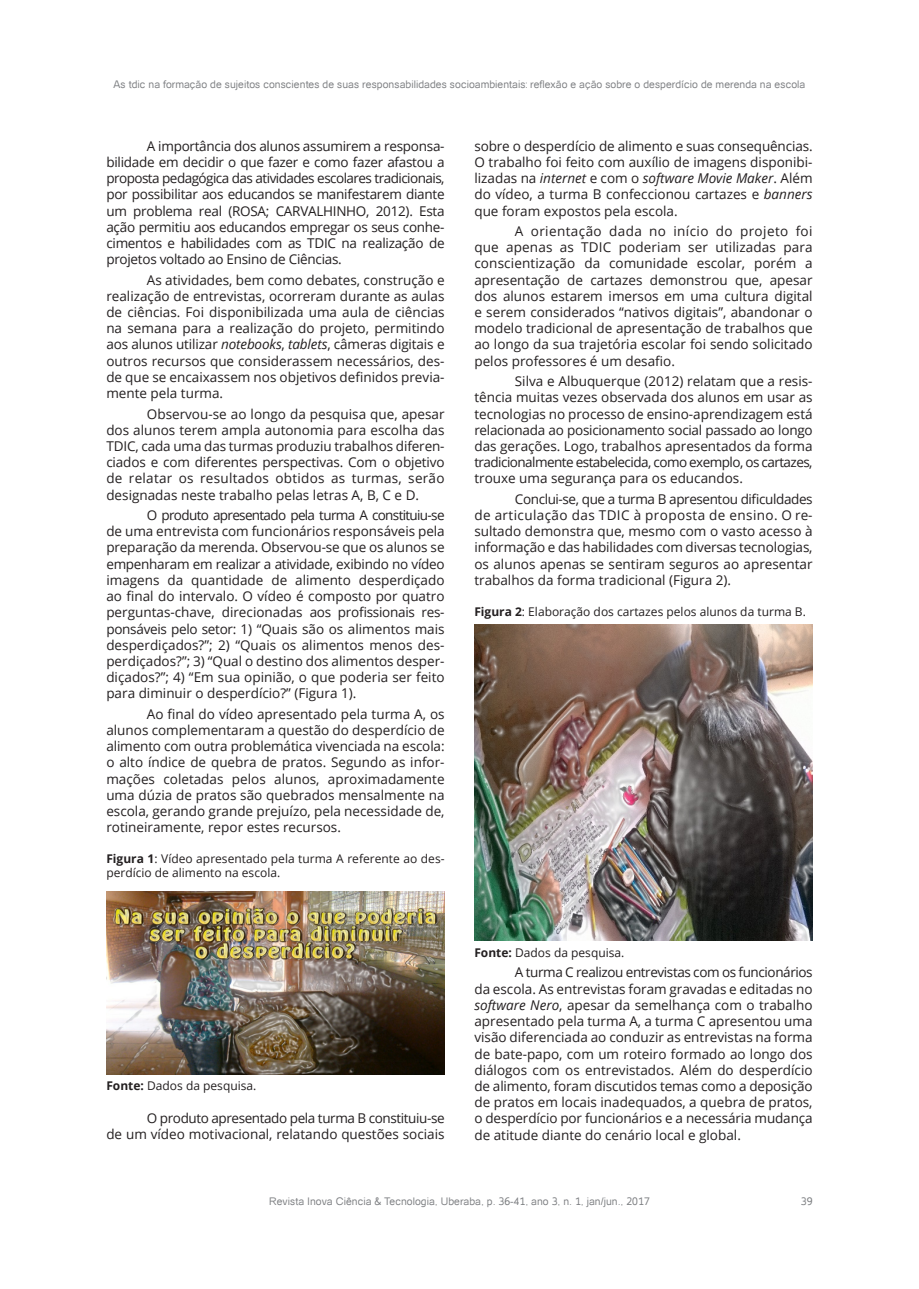
<style>
.page{position:relative;width:919px;height:1289px;background:#fff}
.page>*{position:absolute;margin:0;border:0;box-sizing:border-box;transform-origin:0 0}
.Corpo_do_texto{font:13.5px/16.2px "Open Sans";color:#231f20;text-align:justify}
.Legendas{font:12px/14.4px "Open Sans";color:#231f20}
.t1{font:10.5px "Catriel";color:#7c7e81}
.s1{font-style:italic}
.s2{font-weight:700}
</style>
<div class="page">
<img style="left:106px;top:891px;width:338px;height:183px">
<img style="left:474px;top:624px;width:338px;height:316px">
<p class="t1" style="left:114px;top:79px;width:693px">As tdic na formação de sujeitos conscientes de suas responsabilidades socioambientais: reflexão e ação sobre o desperdício de merenda na escola</p>
<p class="Corpo_do_texto" style="left:106px;top:137px;width:340px;text-indent:40px">A importância dos alunos assumirem a responsa&shy;bilidade em decidir o que fazer e como fazer afastou a proposta pedagógica das atividades escolares tradicionais, por possibilitar aos educandos se manifestarem diante um problema real (ROSA; CARVALHINHO, 2012). Esta ação permitiu aos educandos empregar os seus conhe&shy;cimentos e habilidades com as TDIC na realização de projetos voltado ao Ensino de Ciências.</p>
<p class="Corpo_do_texto" style="left:106px;top:271px;width:340px;text-indent:40px">As atividades, bem como debates, construção e realização de entrevistas, ocorreram durante as aulas de ciências. Foi disponibilizada uma aula de ciências na semana para a realização do projeto, permitindo aos alunos utilizar <span class="s1">notebooks</span>, <span class="s1">tablets</span>, câmeras digitais e outros recursos que considerassem necessários, des&shy;de que se encaixassem nos objetivos definidos previa&shy;mente pela turma.</p>
<p class="Corpo_do_texto" style="left:106px;top:405px;width:340px;text-indent:40px">Observou-se ao longo da pesquisa que, apesar dos alunos terem ampla autonomia para escolha das TDIC, cada uma das turmas produziu trabalhos diferen&shy;ciados e com diferentes perspectivas. Com o objetivo de relatar os resultados obtidos as turmas, serão designadas neste trabalho pelas letras A, B, C e D.</p>
<p class="Corpo_do_texto" style="left:106px;top:506px;width:340px;text-indent:40px">O produto apresentado pela turma A constituiu-se de uma entrevista com funcionários responsáveis pela preparação da merenda. Observou-se que os alunos se empenharam em realizar a atividade, exibindo no vídeo imagens da quantidade de alimento desperdiçado ao final do intervalo. O vídeo é composto por quatro perguntas-chave, direcionadas aos profissionais res&shy;ponsáveis pelo setor: 1) “Quais são os alimentos mais desperdiçados?”; 2) “Quais os alimentos menos des&shy;perdiçados?”; 3) “Qual o destino dos alimentos desper&shy;diçados?”; 4) “Em sua opinião, o que poderia ser feito para diminuir o desperdício?” (Figura 1).</p>
<p class="Corpo_do_texto" style="left:106px;top:705px;width:340px;text-indent:40px">Ao final do vídeo apresentado pela turma A, os alunos complementaram a questão do desperdício de alimento com outra problemática vivenciada na escola: o alto índice de quebra de pratos. Segundo as infor&shy;mações coletadas pelos alunos, aproximadamente uma dúzia de pratos são quebrados mensalmente na escola, gerando grande prejuízo, pela necessidade de, rotineiramente, repor estes recursos.</p>
<p class="Legendas" style="left:106px;top:851px;width:340px"><span class="s2">Figura 1</span>: Vídeo apresentado pela turma A referente ao des&shy;perdício de alimento na escola.</p>
<p class="Legendas" style="left:106px;top:1078px;width:151px"><span class="s2">Fonte:</span> Dados da pesquisa.</p>
<p class="Corpo_do_texto" style="left:106px;top:1109px;width:340px;text-align:right">O produto apresentado pela turma B constituiu-se<br>de um vídeo motivacional, relatando questões sociais</p>
<p class="Corpo_do_texto" style="left:474px;top:137px;width:340px">sobre o desperdício de alimento e suas consequências.<br>O trabalho foi feito com auxílio de imagens disponibi&shy;lizadas na <span class="s1">internet</span> e com o <span class="s1">software Movie Maker</span>. Além do vídeo, a turma B confeccionou cartazes e <span class="s1">banners </span>que foram expostos pela escola.</p>
<p class="Corpo_do_texto" style="left:474px;top:223px;width:340px;text-indent:40px">A orientação dada no início do projeto foi que apenas as TDIC poderiam ser utilizadas para conscientização da comunidade escolar, porém a apresentação de cartazes demonstrou que, apesar dos alunos estarem imersos em uma cultura digital e serem considerados “nativos digitais”, abandonar o modelo tradicional de apresentação de trabalhos que ao longo da sua trajetória escolar foi sendo solicitado pelos professores é um desafio.</p>
<p class="Corpo_do_texto" style="left:474px;top:373px;width:340px;text-indent:40px">Silva e Albuquerque (2012) relatam que a resis&shy;tência muitas vezes observada dos alunos em usar as tecnologias no processo de ensino-aprendizagem está relacionada ao posicionamento social passado ao longo das gerações. Logo, trabalhos apresentados da forma tradicionalmente estabelecida, como exemplo, os cartazes, trouxe uma segurança para os educandos.</p>
<p class="Corpo_do_texto" style="left:474px;top:490px;width:340px;text-indent:40px">Conclui-se, que a turma B apresentou dificuldades de articulação das TDIC à proposta de ensino. O re&shy;sultado demonstra que, mesmo com o vasto acesso à informação e das habilidades com diversas tecnologias, os alunos apenas se sentiram seguros ao apresentar trabalhos da forma tradicional (Figura 2).</p>
<p class="Legendas" style="left:474px;top:603px;width:333px"><span class="s2">Figura 2</span>: Elaboração dos cartazes pelos alunos da turma B.</p>
<p class="Legendas" style="left:474px;top:945px;width:151px"><span class="s2">Fonte:</span> Dados da pesquisa.</p>
<p class="Corpo_do_texto" style="left:474px;top:964px;width:340px;text-indent:40px">A turma C realizou entrevistas com os funcionários da escola. As entrevistas foram gravadas e editadas no <span class="s1">software Nero</span>, apesar da semelhança com o trabalho apresentado pela turma A, a turma C apresentou uma visão diferenciada ao conduzir as entrevistas na forma de bate-papo, com um roteiro formado ao longo dos diálogos com os entrevistados. Além do desperdício de alimento, foram discutidos temas como a deposição de pratos em locais inadequados, a quebra de pratos, o desperdício por funcionários e a necessária mudança de atitude diante do cenário local e global.</p>
<p class="t1" style="left:269px;top:1195px;width:382px">Revista Inova Ciência &amp; Tecnologia, Uberaba, p. 36-41, ano 3, n. 1, jan/jun., 2017</p>
<p class="t1" style="left:800px;top:1195px;width:13px">39</p>
</div>
